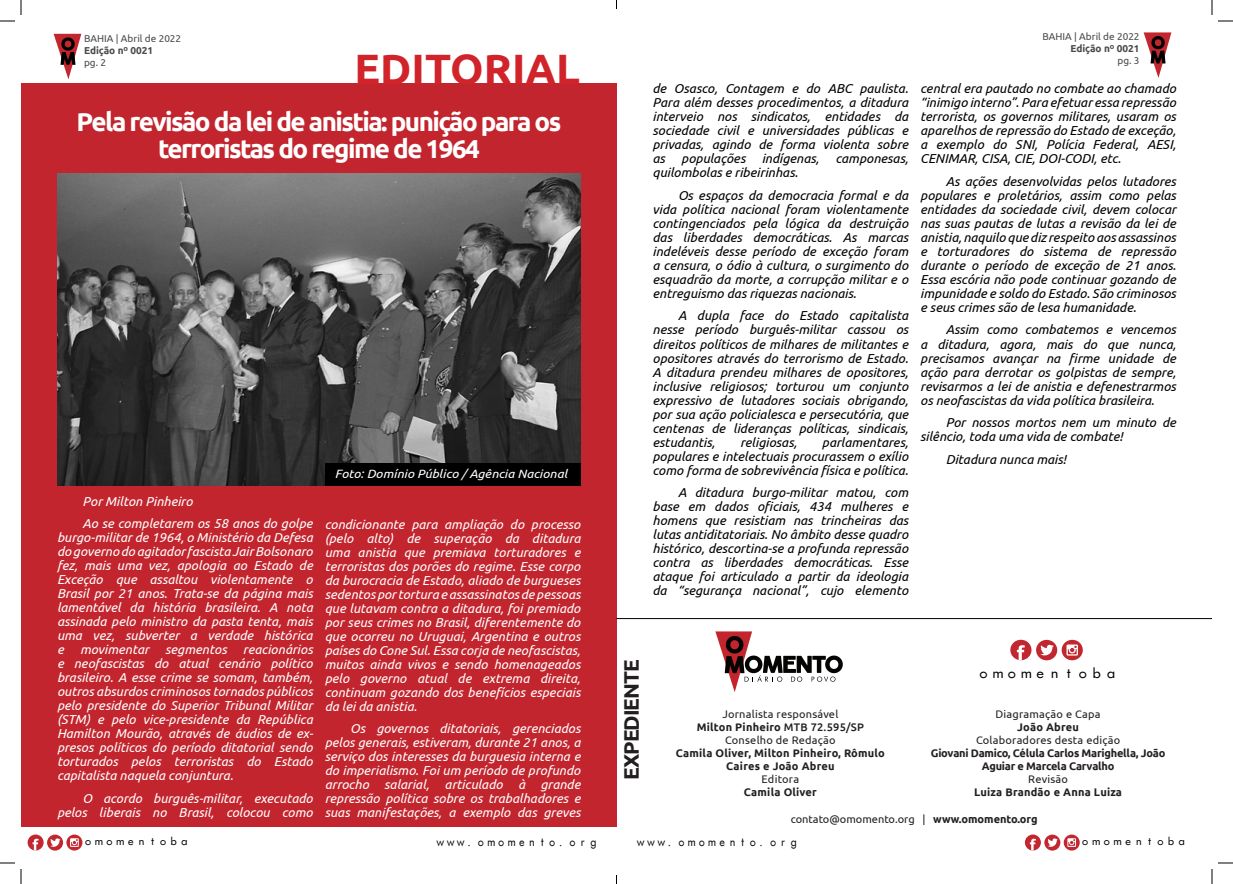
<style>
.page{position:relative;width:1233px;height:884px;background:#fff}
.page>*{position:absolute;margin:0;border:0;box-sizing:border-box;transform-origin:0 0}
.t1{font:700 42.5px "Ubuntu";color:#d1232a}
.t2{font:700 26px/26.4px "Ubuntu";letter-spacing:-.06em;color:#fff;text-align:center}
.t3{font:700 21px "Ubuntu";letter-spacing:-.05em;color:#231f20}
.t4{font:13.6px "Futurist Fixed Width";color:#000;scale:1.04 1}
.t5{font:italic 13px/14px "Ubuntu";color:#000;text-align:justify}
.t6{font:italic 13px/14px "Ubuntu";color:#fff;text-align:justify}
.t7{font:italic 12px "Ubuntu";color:#fff;scale:1.07 1}
.t8{font:11.6px "Futurist Fixed Width";color:#040503;scale:.88 1}
.t9{font:700 11px/13px "Ubuntu";letter-spacing:.01em;color:#231f20;text-align:center}
.t10{font:700 11px/13px "Ubuntu";letter-spacing:-.02em;color:#231f20;text-align:center}
.t11{font:11px/13px "Ubuntu";letter-spacing:.02em;color:#231f20;text-align:center}
.t12{font:11px "Ubuntu";color:#231f20}
.t13{font:10.6px "Futurist Fixed Width";color:#000}
.t14{font:10px "Ubuntu";color:#494a4b}
.t15{font:700 10px "Ubuntu";color:#494a4b}
.s1{font-weight:400}
.s2{font-weight:500}
.s3{font-weight:700}
</style>
<div class="page">
<svg style="left:54px;top:34px;width:27px;height:45px"></svg>
<svg style="left:1143px;top:32px;width:28px;height:46px"></svg>
<svg style="left:1025px;top:834px;width:16px;height:16px"></svg>
<svg style="left:1044px;top:835px;width:16px;height:16px"></svg>
<svg style="left:1047px;top:838px;width:10px;height:9px"></svg>
<svg style="left:1063px;top:834px;width:16px;height:16px"></svg>
<svg style="left:1067px;top:838px;width:9px;height:9px"></svg>
<svg style="left:28px;top:834px;width:16px;height:16px"></svg>
<div style="left:47px;top:835px;width:16px;height:16px;background:#c2262e;border-radius:50%"></div>
<svg style="left:50px;top:838px;width:10px;height:9px"></svg>
<svg style="left:66px;top:834px;width:16px;height:16px"></svg>
<svg style="left:70px;top:838px;width:9px;height:9px"></svg>
<div style="left:21px;top:83px;width:595px;height:744px;background:#c2252d"></div>
<svg style="left:1010px;top:640px;width:21px;height:20px"></svg>
<div style="left:1036px;top:640px;width:21px;height:20px;background:#c2262e;border-radius:50%"></div>
<svg style="left:1040px;top:644px;width:13px;height:12px"></svg>
<div style="left:1061px;top:640px;width:21px;height:20px;background:#c2262e;border-radius:50%"></div>
<svg style="left:1066px;top:644px;width:12px;height:11px"></svg>
<hr style="left:616px;top:618px;width:596px;height:1px;background:#000">
<svg style="left:715px;top:631px;width:127px;height:61px"></svg>
<img style="left:57px;top:173px;width:523px;height:313px">
<div style="left:325px;top:463px;width:255px;height:23px;background:#000"></div>
<svg style="left:1218px;top:20px;width:15px;height:2px"></svg>
<svg style="left:1218px;top:862px;width:15px;height:2px"></svg>
<svg style="left:0;top:0;width:22px;height:22px"></svg>
<svg style="left:0;top:862px;width:22px;height:22px"></svg>
<svg style="left:1211px;top:0;width:1px;height:15px"></svg>
<svg style="left:1211px;top:869px;width:1px;height:15px"></svg>
<p class="t14" style="left:84px;top:32px;width:99px">BAHIA | Abril de 2022</p>
<p class="t15" style="left:84px;top:44px;width:71px">Edição nº 0021</p>
<p class="t14" style="left:84px;top:56px;width:24px">pg. 2</p>
<p class="t1" style="left:354px;top:43px;width:227px">EDITORIAL</p>
<p class="t2" style="left:77px;top:108px;width:486px">Pela revisão da lei de anistia: punição para os terroristas do regime de 1964</p>
<p class="t6" style="left:83px;top:494px;width:112px">Por Milton Pinheiro</p>
<p class="t6" style="left:57px;top:516px;width:257px;text-indent:26px">Ao se completarem os 58 anos do golpe burgo-militar de 1964, o Ministério da Defesa do governo do agitador fascista Jair Bolsonaro fez, mais uma vez, apologia ao Estado de Exceção que assaltou violentamente o Brasil por 21 anos. Trata-se da página mais lamentável da história brasileira. A nota assinada pelo ministro da pasta tenta, mais uma vez, subverter a verdade histórica e</p>
<p class="t6" style="left:57px;top:642px;width:258px;text-indent:186px">reacionários e neofascistas do atual cenário político brasileiro. A esse crime se somam, também, outros absurdos criminosos tornados públicos pelo presidente do Superior Tribunal Militar (STM) e pelo vice-presidente da República Hamilton Mourão, através de áudios de ex&shy;presos políticos do período ditatorial sendo torturados pelos terroristas do Estado capitalista naquela conjuntura.</p>
<p class="t6" style="left:57px;top:791px;width:257px;text-align:right">O acordo burguês-militar, executado pelos liberais no Brasil, colocou como</p>
<p class="t6" style="left:80px;top:642px;width:148px">movimentar segmentos</p>
<p class="t7" style="left:335px;top:466px;width:219px">Foto: Domínio Público / Agência Nacional</p>
<p class="t6" style="left:325px;top:517px;width:257px">condicionante para ampliação do processo (pelo alto) de superação da ditadura uma anistia que premiava torturadores e terroristas dos porões do regime. Esse corpo da burocracia de Estado, aliado de burgueses sedentos por tortura e assassinatos de pessoas que lutavam contra a ditadura, foi premiado por seus crimes no Brasil, diferentemente do que ocorreu no Uruguai, Argentina e outros países do Cone Sul. Essa corja de neofascistas, muitos ainda vivos e sendo homenageados pelo governo atual de extrema direita, continuam gozando dos benefícios especiais da lei da anistia.</p>
<p class="t6" style="left:325px;top:721px;width:257px;text-indent:26px">Os governos ditatoriais, gerenciados pelos generais, estiveram, durante 21 anos, a serviço dos interesses da burguesia interna e do imperialismo. Foi um período de profundo arrocho salarial, articulado à grande repressão política sobre os trabalhadores e suas manifestações, a exemplo das greves</p>
<p class="t5" style="left:652px;top:81px;width:257px">de Osasco, Contagem e do ABC paulista.<br>Para além desses procedimentos, a ditadura interveio nos sindicatos, entidades da sociedade civil e universidades públicas e privadas, agindo de forma violenta sobre as</p>
<p class="t5" style="left:681px;top:151px;width:66px">populações</p>
<p class="t5" style="left:761px;top:151px;width:59px">indígenas,</p>
<p class="t5" style="left:835px;top:151px;width:74px">camponesas,</p>
<p class="t5" style="left:652px;top:165px;width:147px">quilombolas e ribeirinhas.</p>
<p class="t5" style="left:652px;top:188px;width:257px;text-indent:26px">Os espaços da democracia formal e da vida política nacional foram violentamente contingenciados pela lógica da destruição das liberdades democráticas. As marcas indeléveis desse período de exceção foram a censura, o ódio à cultura, o surgimento do esquadrão da morte, a corrupção militar e o entreguismo das riquezas nacionais.</p>
<p class="t5" style="left:652px;top:308px;width:257px;text-indent:26px">A dupla face do Estado capitalista nesse período burguês-militar cassou os direitos políticos de milhares de militantes e opositores através do terrorismo de Estado.<br>A ditadura prendeu milhares de opositores, inclusive religiosos; torturou um conjunto expressivo de lutadores sociais obrigando, por sua ação policialesca e persecutória, que centenas de lideranças políticas, sindicais, estudantis,</p>
<p class="t5" style="left:652px;top:434px;width:257px;text-indent:169px">parlamentares, populares e intelectuais procurassem o exílio como forma de sobrevivência física e política.</p>
<p class="t5" style="left:652px;top:485px;width:257px;text-indent:26px">A ditadura burgo-militar matou, com base em dados oficiais, 434 mulheres e homens que resistiam nas trincheiras das lutas antiditatoriais. No âmbito desse quadro histórico, descortina-se a profunda repressão contra as liberdades democráticas. Esse ataque foi articulado a partir da ideologia da “segurança nacional”, cujo elemento</p>
<p class="t5" style="left:740px;top:434px;width:58px">religiosas,</p>
<p class="t14" style="left:1042px;top:31px;width:99px">BAHIA | Abril de 2022</p>
<p class="t15" style="left:1070px;top:43px;width:71px">Edição nº 0021</p>
<p class="t14" style="left:1117px;top:55px;width:24px">pg. 3</p>
<p class="t5" style="left:920px;top:81px;width:257px">central era pautado no combate ao chamado “inimigo interno”. Para efetuar essa repressão terrorista, os governos militares, usaram os aparelhos de repressão do Estado de exceção, a exemplo do SNI, Polícia Federal, AESI, CENIMAR, CISA, CIE, DOI-CODI, etc.</p>
<p class="t5" style="left:920px;top:174px;width:257px;text-indent:26px">As ações desenvolvidas pelos lutadores populares e proletários, assim como pelas entidades da sociedade civil, devem colocar nas suas pautas de lutas a revisão da lei de anistia, naquilo que diz respeito aos assassinos e torturadores do sistema de repressão durante o período de exceção de 21 anos.<br>Essa escória não pode continuar gozando de impunidade e soldo do Estado. São criminosos e seus crimes são de lesa humanidade.</p>
<p class="t5" style="left:920px;top:322px;width:257px;text-indent:26px">Assim como combatemos e vencemos a ditadura, agora, mais do que nunca, precisamos avançar na firme unidade de ação para derrotar os golpistas de sempre, revisarmos a lei de anistia e defenestrarmos os neofascistas da vida política brasileira.</p>
<p class="t5" style="left:920px;top:415px;width:257px;text-indent:26px">Por nossos mortos nem um minuto de silêncio, toda uma vida de combate!</p>
<p class="t5" style="left:945px;top:451px;width:122px">Ditadura nunca mais!</p>
<p class="t3" style="left:618px;top:780px;width:122px;rotate:-90deg">EXPEDIENTE</p>
<p class="t4" style="left:976px;top:664px;width:138px">omomentoba</p>
<p class="t9" style="left:676px;top:708px;width:211px"><span class="s1">Jornalista responsável<br></span>Milton Pinheiro <span class="s2">MTB 72.595/SP<br></span><span class="s1">Conselho de Redação<br></span>Camila Oliver, Milton Pinheiro, Rômulo<br>Caires e João Abreu</p>
<p class="t9" style="left:744px;top:773px;width:75px"><span class="s1">Editora<br></span>Camila Oliver</p>
<p class="t12" style="left:790px;top:812px;width:248px">contato@omomento.org | <span class="s3">www.omomento.org</span></p>
<p class="t11" style="left:995px;top:708px;width:107px">Diagramação e Capa<br><span class="s3">João Abreu</span></p>
<p class="t11" style="left:976px;top:734px;width:146px">Colaboradores desta edição</p>
<p class="t10" style="left:931px;top:747px;width:236px">Giovani Damico, Célula Carlos Marighella, João<br>Aguiar e Marcela Carvalho</p>
<p class="t11" style="left:1028px;top:773px;width:41px">Revisão</p>
<p class="t9" style="left:974px;top:786px;width:149px">Luiza Brandão e Anna Luiza</p>
<p class="t13" style="left:83px;top:834px;width:109px">omomentoba</p>
<p class="t8" style="left:435px;top:834px;width:187px">www.omomento.org</p>
<p class="t8" style="left:635px;top:834px;width:187px">www.omomento.org</p>
<p class="t13" style="left:1080px;top:834px;width:109px">omomentoba</p>
</div>
